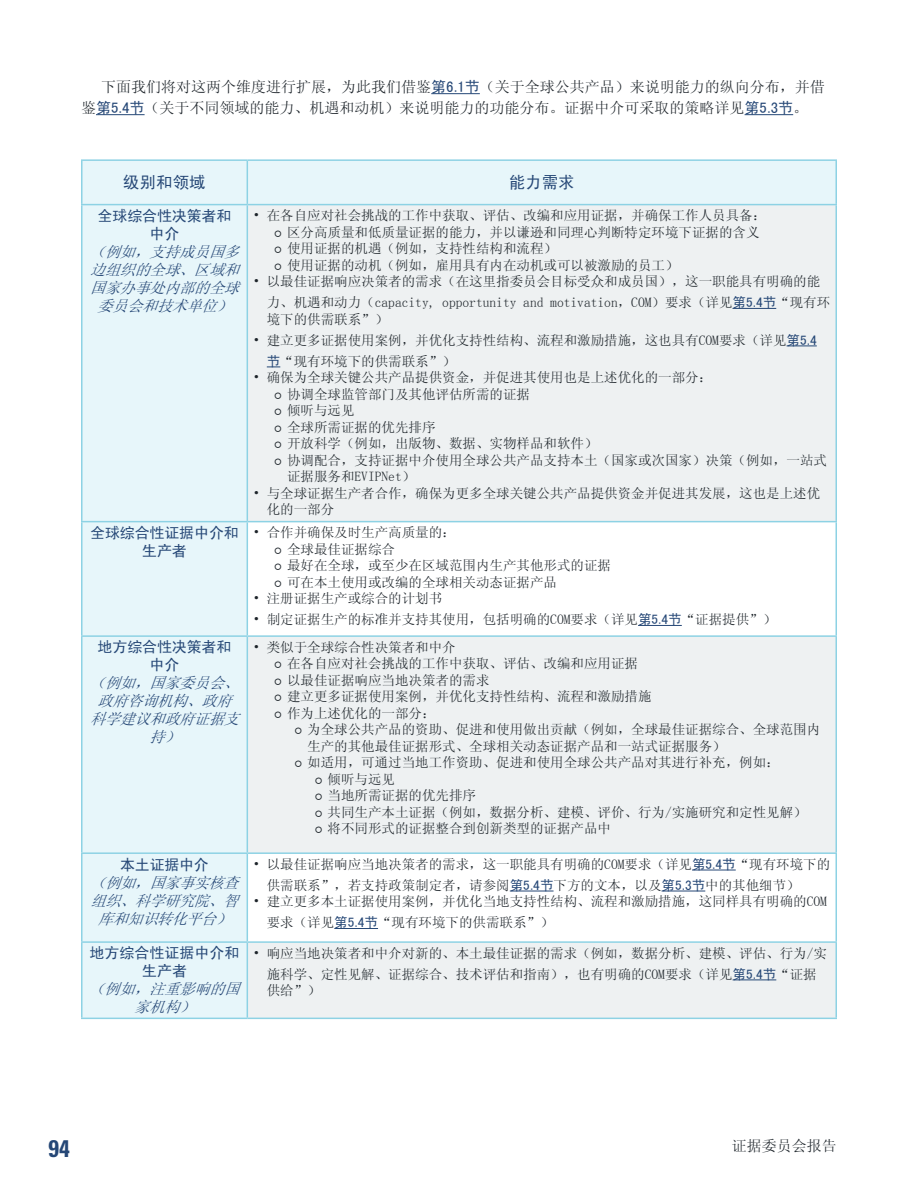
<style>
.page{position:relative;width:918px;height:1188px;background:#fff}
.page>*{position:absolute;margin:0;border:0;box-sizing:border-box;transform-origin:0 0}
.t1{font:700 condensed 24px "Univers";color:#254776}
.t2{font:16.5px "Sim Hei";color:#254776}
.t3{font:italic 15px/18px "Sim Sun";color:#254776;text-align:center}
.t4{font:15px/21px "Sim Sun";color:#1e252b}
.t5{font:15px/18px "Sim Hei";letter-spacing:-.01em;color:#254776;text-align:center}
.t6{font:13.5px/21px "Sim Sun";color:#1e252b}
.s1{font-family:"Sim Hei";color:#254776}
</style>
<div class="page">
<div style="left:82px;top:161px;width:754px;height:43px;background:#e7f6fa"></div>
<svg style="left:82px;top:205px;width:165px;height:813px;background:#ddf2f7"></svg>
<div style="left:248px;top:205px;width:588px;height:813px;background:#eef1f2"></div>
<svg style="left:248px;top:522px;width:588px;height:419px;fill:#eef1f2"></svg>
<hr style="left:81px;top:854px;width:1px;height:87px;background:#8dd2e4">
<hr style="left:81px;top:943px;width:1px;height:75px;background:#8dd2e4">
<hr style="left:81px;top:941px;width:166px;height:2px;background:#8dd2e4">
<hr style="left:81px;top:1018px;width:166px;height:1px;background:#8dd2e4">
<hr style="left:81px;top:161px;width:1px;height:43px;background:#8dd2e4">
<hr style="left:81px;top:159px;width:166px;height:2px;background:#8dd2e4">
<hr style="left:247px;top:159px;width:590px;height:2px;background:#8dd2e4">
<hr style="left:247px;top:161px;width:1px;height:43px;background:#8dd2e4">
<hr style="left:836px;top:161px;width:1px;height:43px;background:#8dd2e4">
<hr style="left:81px;top:204px;width:166px;height:1px;background:#8dd2e4">
<hr style="left:81px;top:205px;width:1px;height:316px;background:#8dd2e4">
<hr style="left:81px;top:521px;width:166px;height:1px;background:#8dd2e4">
<hr style="left:81px;top:522px;width:1px;height:113px;background:#8dd2e4">
<hr style="left:81px;top:635px;width:166px;height:2px;background:#8dd2e4">
<hr style="left:81px;top:637px;width:1px;height:215px;background:#8dd2e4">
<hr style="left:81px;top:852px;width:166px;height:2px;background:#8dd2e4">
<hr style="left:247px;top:204px;width:590px;height:1px;background:#8dd2e4">
<hr style="left:247px;top:205px;width:1px;height:316px;background:#8dd2e4">
<hr style="left:836px;top:205px;width:1px;height:316px;background:#8dd2e4">
<hr style="left:247px;top:521px;width:590px;height:1px;background:#8dd2e4">
<hr style="left:247px;top:522px;width:1px;height:113px;background:#8dd2e4">
<hr style="left:836px;top:522px;width:1px;height:113px;background:#8dd2e4">
<hr style="left:247px;top:635px;width:590px;height:2px;background:#8dd2e4">
<hr style="left:247px;top:637px;width:1px;height:215px;background:#8dd2e4">
<hr style="left:836px;top:637px;width:1px;height:215px;background:#8dd2e4">
<hr style="left:247px;top:852px;width:590px;height:2px;background:#8dd2e4">
<hr style="left:247px;top:854px;width:1px;height:87px;background:#8dd2e4">
<hr style="left:836px;top:854px;width:1px;height:87px;background:#8dd2e4">
<hr style="left:247px;top:941px;width:590px;height:2px;background:#8dd2e4">
<hr style="left:247px;top:943px;width:1px;height:75px;background:#8dd2e4">
<hr style="left:836px;top:943px;width:1px;height:75px;background:#8dd2e4">
<hr style="left:247px;top:1018px;width:590px;height:1px;background:#8dd2e4">
<hr style="left:733px;top:308px;width:43px;height:1px;background:#254776">
<hr style="left:787px;top:346px;width:30px;height:1px;background:#254776">
<svg style="left:267px;top:367px;width:13px;height:1px"></svg>
<hr style="left:638px;top:625px;width:44px;height:1px;background:#254776">
<hr style="left:692px;top:870px;width:44px;height:1px;background:#254776">
<hr style="left:510px;top:891px;width:44px;height:1px;background:#254776">
<hr style="left:662px;top:891px;width:43px;height:1px;background:#254776">
<hr style="left:334px;top:928px;width:44px;height:1px;background:#254776">
<hr style="left:733px;top:980px;width:43px;height:1px;background:#254776">
<hr style="left:431px;top:93px;width:49px;height:1px;background:#254776">
<hr style="left:96px;top:114px;width:49px;height:1px;background:#254776">
<hr style="left:745px;top:114px;width:48px;height:1px;background:#254776">
<p class="t4" style="left:81px;top:77px;width:745px;text-indent:20px">下面我们将对这两个维度进行扩展，为此我们借鉴<span class="s1">第6.1节</span>（关于全球公共产品）来说明能力的纵向分布，并借鉴<span class="s1">第5.4节</span>（关于不同领域的能力、机遇和动机）来说明能力的功能分布。证据中介可采取的策略详见<span class="s1">第5.3节</span>。</p>
<p class="t2" style="left:123px;top:174px;width:84px">级别和领域</p>
<p class="t2" style="left:509px;top:174px;width:67px">能力需求</p>
<p class="t5" style="left:98px;top:207px;width:135px">全球综合性决策者和中介</p>
<p class="t3" style="left:90px;top:243px;width:156px">（例如，支持成员国多边组织的全球、区域和国家办事处内部的全球委员会和技术单位）</p>
<p class="t6" style="left:253px;top:205px;width:514px">• 在各自应对社会挑战的工作中获取、评估、改编和应用证据，并确保工作人员具备：</p>
<p class="t6" style="left:274px;top:221px;width:487px">⚪ 区分高质量和低质量证据的能力，并以谦逊和同理心判断特定环境下证据的含义</p>
<p class="t6" style="left:274px;top:238px;width:285px">⚪ 使用证据的机遇（例如，支持性结构和流程）</p>
<p class="t6" style="left:274px;top:254px;width:407px">⚪ 使用证据的动机（例如，雇用具有内在动机或可以被激励的员工）</p>
<p class="t6" style="left:267px;top:271px;width:565px;text-indent:-14px">• 以最佳证据响应决策者的需求（在这里指委员会目标受众和成员国），这一职能具有明确的能力、机遇和动力（capacity, opportunity and motivation，COM）要求（详见<span class="s1">第5.4节</span>“现有环</p>
<p class="t6" style="left:267px;top:308px;width:123px">境下的供需联系”）</p>
<p class="t6" style="left:267px;top:329px;width:551px;text-indent:-14px">• 建立更多证据使用案例，并优化支持性结构、流程和激励措施，这也具有COM要求（详见<span class="s1">第5.4节</span>“现有环境下的供需联系”）</p>
<p class="t6" style="left:253px;top:367px;width:460px">• 确保为全球关键公共产品提供资金，并促进其使用也是上述优化的一部分：</p>
<p class="t6" style="left:274px;top:383px;width:258px">⚪ 协调全球监管部门及其他评估所需的证据</p>
<p class="t6" style="left:274px;top:400px;width:82px">⚪ 倾听与远见</p>
<p class="t6" style="left:274px;top:416px;width:163px">⚪ 全球所需证据的优先排序</p>
<p class="t6" style="left:274px;top:433px;width:325px">⚪ 开放科学（例如，出版物、数据、实物样品和软件）</p>
<p class="t6" style="left:287px;top:452px;width:541px;line-height:16.5px;text-indent:-14px">⚪ 协调配合，支持证据中介使用全球公共产品支持本土（国家或次国家）决策（例如，一站式证据服务和EVIPNet）</p>
<p class="t6" style="left:267px;top:485px;width:555px;line-height:16.5px;text-indent:-14px">• 与全球证据生产者合作，确保为更多全球关键公共产品提供资金并促进其发展，这也是上述优化的一部分</p>
<p class="t5" style="left:90px;top:524px;width:150px">全球综合性证据中介和生产者</p>
<p class="t6" style="left:253px;top:522px;width:204px">• 合作并确保及时生产高质量的：</p>
<p class="t6" style="left:274px;top:538px;width:123px">⚪ 全球最佳证据综合</p>
<p class="t6" style="left:274px;top:555px;width:339px">⚪ 最好在全球，或至少在区域范围内生产其他形式的证据</p>
<p class="t6" style="left:274px;top:571px;width:285px">⚪ 可在本土使用或改编的全球相关动态证据产品</p>
<p class="t6" style="left:253px;top:588px;width:190px">• 注册证据生产或综合的计划书</p>
<p class="t6" style="left:253px;top:609px;width:524px">• 制定证据生产的标准并支持其使用，包括明确的COM要求（详见<span class="s1">第5.4节</span>“证据提供”）</p>
<p class="t5" style="left:98px;top:638px;width:135px">地方综合性决策者和中介</p>
<p class="t3" style="left:90px;top:674px;width:156px">（例如，国家委员会、政府咨询机构、政府科学建议和政府证据支持）</p>
<p class="t5" style="left:120px;top:856px;width:90px">本土证据中介</p>
<p class="t3" style="left:91px;top:874px;width:154px">（例如，国家事实核查组织、科学研究院、智库和知识转化平台）</p>
<p class="t5" style="left:90px;top:944px;width:151px">地方综合性证据中介和生产者</p>
<p class="t3" style="left:90px;top:980px;width:157px">（例如，注重影响的国家机构）</p>
<p class="t6" style="left:253px;top:636px;width:204px">• 类似于全球综合性决策者和中介</p>
<p class="t6" style="left:274px;top:653px;width:366px">⚪ 在各自应对社会挑战的工作中获取、评估、改编和应用证据</p>
<p class="t6" style="left:274px;top:669px;width:217px">⚪ 以最佳证据响应当地决策者的需求</p>
<p class="t6" style="left:274px;top:686px;width:379px">⚪ 建立更多证据使用案例，并优化支持性结构、流程和激励措施</p>
<p class="t6" style="left:274px;top:702px;width:163px">⚪ 作为上述优化的一部分：</p>
<p class="t6" style="left:307px;top:721px;width:515px;line-height:16.5px;text-indent:-14px">⚪ 为全球公共产品的资助、促进和使用做出贡献（例如，全球最佳证据综合、全球范围内生产的其他最佳证据形式、全球相关动态证据产品和一站式证据服务）</p>
<p class="t6" style="left:294px;top:752px;width:488px">⚪ 如适用，可通过当地工作资助、促进和使用全球公共产品对其进行补充，例如：</p>
<p class="t6" style="left:314px;top:768px;width:82px">⚪ 倾听与远见</p>
<p class="t6" style="left:314px;top:785px;width:163px">⚪ 当地所需证据的优先排序</p>
<p class="t6" style="left:314px;top:801px;width:494px">⚪ 共同生产本土证据（例如，数据分析、建模、评价、行为/实施研究和定性见解）</p>
<p class="t6" style="left:314px;top:818px;width:298px">⚪ 将不同形式的证据整合到创新类型的证据产品中</p>
<p class="t6" style="left:267px;top:854px;width:565px;text-indent:-14px">• 以最佳证据响应当地决策者的需求，这一职能具有明确的COM要求（详见<span class="s1">第5.4节</span>“现有环境下的供需联系”，若支持政策制定者，请参阅<span class="s1">第5.4节</span>下方的文本，以及<span class="s1">第5.3节</span>中的其他细节）</p>
<p class="t6" style="left:267px;top:891px;width:562px;text-indent:-14px">• 建立更多本土证据使用案例，并优化当地支持性结构、流程和激励措施，这同样具有明确的COM要求（详见<span class="s1">第5.4节</span>“现有环境下的供需联系”）</p>
<p class="t6" style="left:253px;top:942px;width:575px;text-align:center">• 响应当地决策者和中介对新的、本土最佳证据的需求（例如，数据分析、建模、评估、行为/实施科学、定性见解、证据综合、技术评估和指南），也有明确的COM要求（详见<span class="s1">第5.4节</span>“证据</p>
<p class="t6" style="left:267px;top:980px;width:55px">供给”）</p>
<h1 class="t1" style="left:49px;top:1134px;width:23px">94</h1>
<p class="t4" style="left:732px;top:1135px;width:106px">证据委员会报告</p>
</div>
